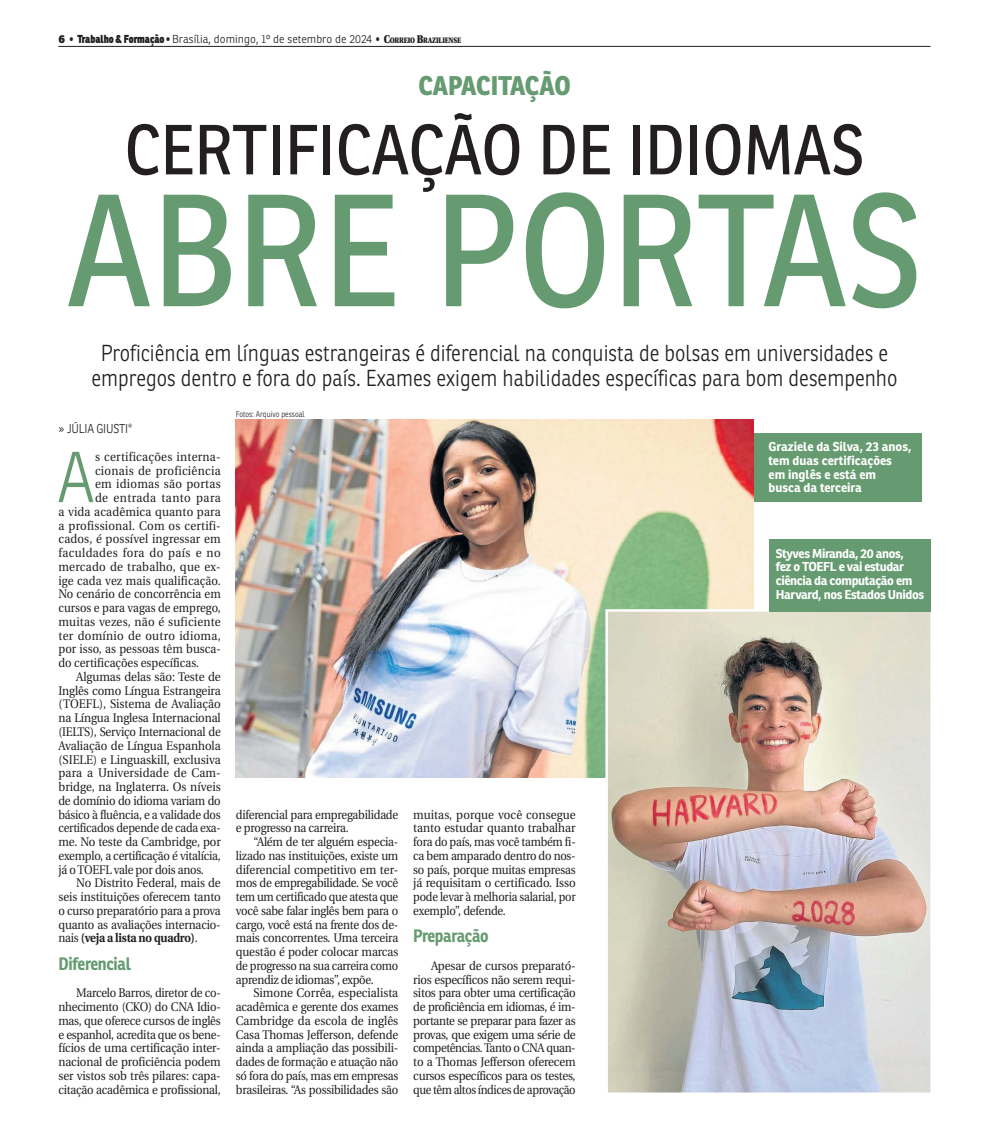
<style>
.page{position:relative;width:989px;height:1124px;background:#fff}
.page>*{position:absolute;margin:0;border:0;box-sizing:border-box;transform-origin:0 0}
.t1{font:155px "Ronnia";color:#669b71;scale:.9 1}
.t2{font:300 69.88px "Ronnia";color:#669b71;scale:.9 1}
.t3{font:68.75px "Ronnia";color:#231f20;scale:.9 1}
.t4{font:800 26.25px "Ronnia";letter-spacing:-.01em;color:#669b71;scale:.9 1}
.t5{font:300 22.5px/25px "Ronnia";color:#231f20;text-align:center;scale:.9 1}
.t6{font:700 17.5px "Ronnia";letter-spacing:-.02em;color:#669b71;scale:.9 1}
.t7{font:12.5px/13.8px "Utopia";letter-spacing:-.01em;color:#231f20;text-align:justify;scale:.92 1}
.t8{font:12.5px/13.8px "Utopia";letter-spacing:-.01em;color:#231f20;text-align:justify;scale:.9 1}
.t9{font:12.5px/13.8px "Utopia";letter-spacing:-.01em;color:#231f20;text-align:justify;scale:.91 1}
.t10{font:12.5px "Utopia";letter-spacing:.02em;color:#231f20;scale:.92 1}
.t11{font:12.5px "Utopia";letter-spacing:.015em;color:#231f20;scale:.92 1}
.t12{font:700 12.5px/13.8px "Ronnia";letter-spacing:-.03em;color:#fff}
.t13{font:700 12.5px/13.8px "Ronnia";color:#fff}
.t14{font:12.5px "Utopia";letter-spacing:-.01em;color:#231f20;scale:.88 1}
.t15{font:12.5px "Utopia";letter-spacing:.01em;color:#231f20;scale:.91 1}
.t16{font:700 12.5px "Utopia";letter-spacing:-.02em;color:#231f20;scale:.9 1}
.t17{font:12.5px "Utopia";letter-spacing:.03em;color:#231f20;scale:.92 1}
.t18{font:12.5px "Utopia";letter-spacing:.025em;color:#231f20;scale:.92 1}
.t19{font:12.5px "Utopia";letter-spacing:.035em;color:#231f20;scale:.92 1}
.t20{font:300 12.5px "Ronnia";letter-spacing:-.015em;color:#231f20;scale:.9 1}
.t21{font:300 11.25px "Ronnia";letter-spacing:.005em;color:#231f20}
.t22{font:300 8.12px "Ronnia";color:#231f20;scale:.9 1}
.s1{font-weight:800}
.s2{font-family:"Utopia";font-weight:900}
.s3{font-family:"Utopia";font-weight:900;font-size:7.88px}
.s4{font-weight:400}
</style>
<div class="page">
<hr style="left:58px;top:46px;width:872px;height:1px;background:#231f20">
<div style="left:739px;top:433px;width:183px;height:69px;background:#669b71"></div>
<img style="left:236px;top:419px;width:517px;height:358px">
<img style="left:609px;top:613px;width:320px;height:477px">
<div style="left:605px;top:609px;width:328px;height:485px;border:3px solid #fff"></div>
<div style="left:768px;top:539px;width:162px;height:72px;background:#669b71"></div>
<p class="t21" style="left:58px;top:33px;width:404px"><span class="s1">6</span> <span class="s2">•</span> <span class="s1">Trabalho &amp; Formação</span> <span class="s2">•</span> Brasília, domingo, 1º de setembro de 2024 <span class="s2">•</span> <span class="s2">C</span><span class="s3">ORREIO</span> <span class="s2">B</span><span class="s3">RAZILIENSE</span></p>
<h3 class="t4" style="left:418px;top:71px;width:171px">CAPACITAÇÃO</h3>
<h3 class="t3" style="left:125px;top:113px;width:823px">CERTIFICAÇÃO DE IDIOMAS</h3>
<h1 class="t1" style="left:67px;top:168px;width:952px">ABRE PORTAS</h1>
<h3 class="t5" style="left:91px;top:341px;width:897px">Proficiência em línguas estrangeiras é diferencial na conquista de bolsas em universidades e empregos dentro e fora do país. Exames exigem habilidades específicas para bom desempenho</h3>
<p class="t22" style="left:236px;top:409px;width:78px">Fotos: Arquivo pessoal</p>
<p class="t20" style="left:58px;top:422px;width:83px">» JÚLIA GIUSTI*</p>
<h2 class="t2" style="left:57px;top:440px;width:44px">A</h2>
<p class="t10" style="left:95px;top:451px;width:138px">s certificações interna-</p>
<p class="t18" style="left:95px;top:465px;width:138px">cionais de proficiência</p>
<p class="t10" style="left:95px;top:479px;width:138px">em idiomas são portas</p>
<p class="t19" style="left:95px;top:492px;width:138px">de entrada tanto para</p>
<p class="t11" style="left:58px;top:506px;width:178px">a vida acadêmica quanto para</p>
<p class="t10" style="left:58px;top:520px;width:178px">a profissional. Com os certifi-</p>
<p class="t11" style="left:58px;top:534px;width:178px">cados, é possível ingressar em</p>
<p class="t17" style="left:58px;top:547px;width:178px">faculdades fora do país e no</p>
<p class="t10" style="left:58px;top:561px;width:178px">mercado de trabalho, que ex-</p>
<p class="t15" style="left:58px;top:575px;width:180px">ige cada vez mais qualificação.</p>
<p class="t8" style="left:58px;top:588px;width:182px">No cenário de concorrência em</p>
<p class="t8" style="left:58px;top:602px;width:182px">cursos e para vagas de emprego,</p>
<p class="t11" style="left:58px;top:616px;width:178px">muitas vezes, não é suficiente</p>
<p class="t10" style="left:58px;top:630px;width:178px">ter domínio de outro idioma,</p>
<p class="t8" style="left:58px;top:643px;width:182px">por isso, as pessoas têm busca-</p>
<p class="t8" style="left:58px;top:657px;width:158px">do certificações específicas.</p>
<p class="t7" style="left:76px;top:671px;width:159px">Algumas delas são: Teste de</p>
<p class="t7" style="left:58px;top:684px;width:178px">Inglês como Língua Estrangeira</p>
<p class="t7" style="left:58px;top:698px;width:178px">(TOEFL), Sistema de Avaliação</p>
<p class="t9" style="left:58px;top:712px;width:180px">na Língua Inglesa Internacional</p>
<p class="t8" style="left:58px;top:726px;width:182px">(IELTS), Serviço Internacional de</p>
<p class="t7" style="left:58px;top:739px;width:178px">Avaliação de Língua Espanhola</p>
<p class="t7" style="left:58px;top:753px;width:178px">(SIELE) e Linguaskill, exclusiva</p>
<p class="t11" style="left:58px;top:767px;width:178px">para a Universidade de Cam-</p>
<p class="t7" style="left:58px;top:781px;width:178px">bridge, na Inglaterra. Os níveis</p>
<p class="t8" style="left:58px;top:794px;width:182px">de domínio do idioma variam do</p>
<p class="t8" style="left:58px;top:808px;width:182px">básico à fluência, e a validade dos</p>
<p class="t14" style="left:58px;top:822px;width:186px">certificados depende de cada exa-</p>
<p class="t9" style="left:58px;top:836px;width:180px">me. No teste da Cambridge, por</p>
<p class="t8" style="left:58px;top:849px;width:182px">exemplo, a certificação é vitalícia,</p>
<p class="t8" style="left:58px;top:863px;width:163px">já o TOEFL vale por dois anos.</p>
<p class="t7" style="left:76px;top:877px;width:159px">No Distrito Federal, mais de</p>
<p class="t7" style="left:58px;top:891px;width:178px">seis instituições oferecem tanto</p>
<p class="t8" style="left:58px;top:904px;width:182px">o curso preparatório para a prova</p>
<p class="t9" style="left:58px;top:918px;width:180px">quanto as avaliações internacio-</p>
<p class="t16" style="left:58px;top:932px;width:156px"><span class="s4">nais</span> (veja a lista no quadro)<span class="s4">.</span></p>
<h3 class="t6" style="left:58px;top:956px;width:82px">Diferencial</h3>
<p class="t8" style="left:58px;top:987px;width:182px;text-indent:18px">Marcelo Barros, diretor de co&shy;nhecimento (CKO) do CNA Idio&shy;mas, que oferece cursos de inglês e espanhol, acredita que os bene&shy;fícios de uma certificação inter&shy;nacional de proficiência podem ser vistos sob três pilares: capa&shy;citação acadêmica e profissional,</p>
<p class="t8" style="left:236px;top:808px;width:182px">diferencial para empregabilidade e progresso na carreira.</p>
<p class="t9" style="left:236px;top:836px;width:180px;text-indent:18px">“Além de ter alguém especia&shy;lizado nas instituições, existe um diferencial competitivo em ter&shy;mos de empregabilidade. Se você tem um certificado que atesta que você sabe falar inglês bem para o cargo, você está na frente dos de&shy;mais concorrentes. Uma terceira questão é poder colocar marcas de progresso na sua carreira como aprendiz de idiomas”, expõe.</p>
<p class="t7" style="left:236px;top:987px;width:178px;text-indent:18px">Simone Corrêa, especialista acadêmica e gerente dos exames Cambridge da escola de inglês Casa Thomas Jefferson, defende ainda a ampliação das possibili&shy;dades de formação e atuação não só fora do país, mas em empresas brasileiras. “As possibilidades são</p>
<p class="t7" style="left:413px;top:808px;width:178px">muitas, porque você consegue tanto estudar quanto trabalhar fora do país, mas você também fi&shy;ca bem amparado dentro do nos&shy;so país, porque muitas empresas já requisitam o certificado. Isso pode levar à melhoria salarial, por exemplo”, defende.</p>
<h3 class="t6" style="left:413px;top:928px;width:85px">Preparação</h3>
<p class="t7" style="left:413px;top:959px;width:178px;text-indent:18px">Apesar de cursos preparató&shy;rios específicos não serem requi&shy;sitos para obter uma certificação de proficiência em idiomas, é im&shy;portante se preparar para fazer as provas, que exigem uma série de competências. Tanto o CNA quan&shy;to a Thomas Jefferson oferecem cursos específicos para os testes, que têm altos índices de aprovação</p>
<p class="t13" style="left:768px;top:441px;width:144px">Graziele da Silva, 23 anos, tem duas certificações em inglês e está em busca da terceira</p>
<p class="t12" style="left:776px;top:547px;width:150px">Styves Miranda, 20 anos,<br>fez o TOEFL e vai estudar ciência da computação em<br>Harvard, nos Estados Unidos</p>
</div>
